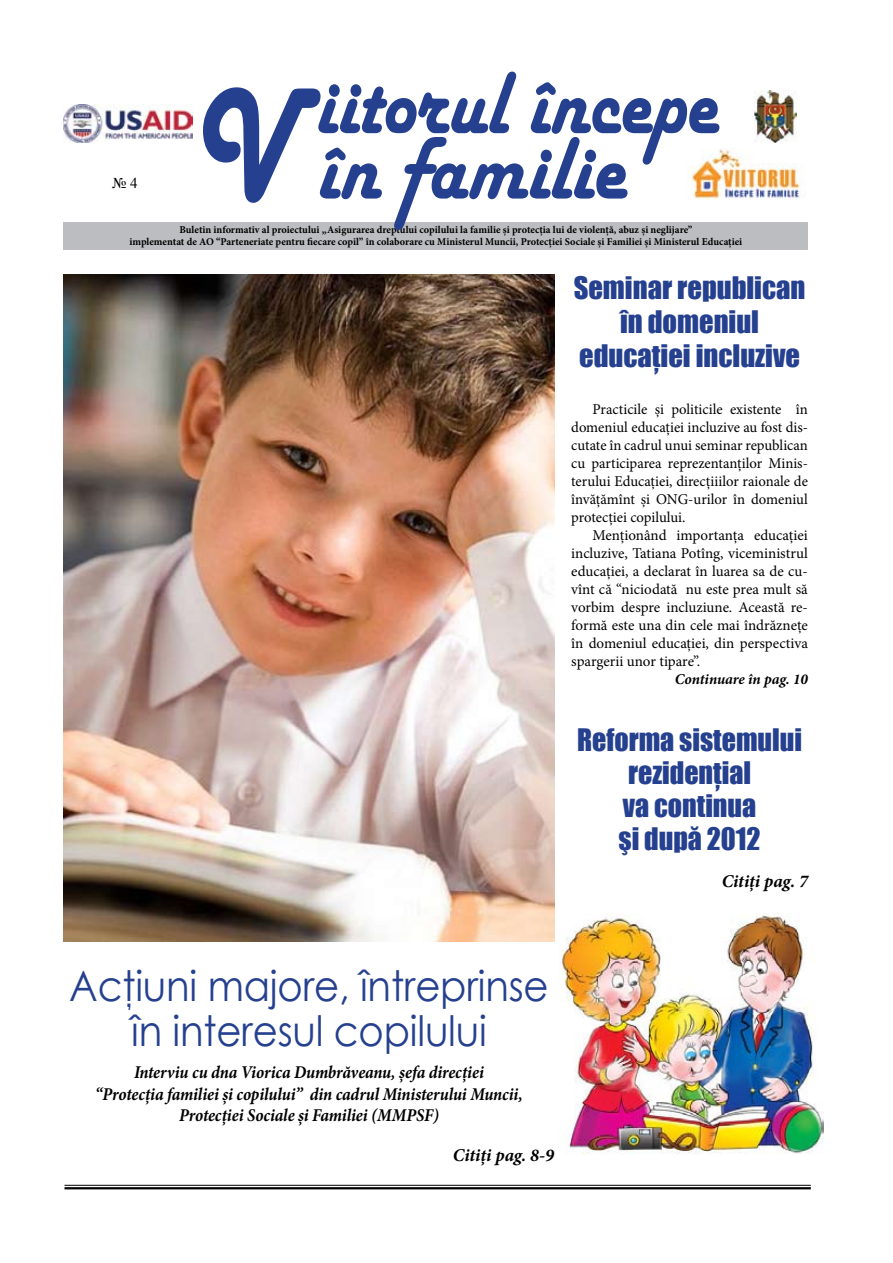
<style>
.page{position:relative;width:893px;height:1263px;background:#fff}
.page>*{position:absolute;margin:0;border:0;box-sizing:border-box;transform-origin:0 0}
.t1{font:166.5px "Harlow Solid";color:#25408f;scale:.75 1}
.t2{font:92.4px/65.4px "Harlow Solid";color:#25408f;scale:.86 1}
.t3{font:42px/45px "Century Gothic";letter-spacing:-.005em;color:#25408f;text-align:center;scale:.92 1}
.t4{font:28.5px/33px "Impact";color:#25408f;text-align:center}
.t5{font:italic 700 18px/21.6px "Minion Pro";letter-spacing:-.01em;color:#000;text-align:center;scale:.92 1}
.t6{font:italic 700 18px "Minion Pro";letter-spacing:-.01em;color:#000}
.t7{font:15px/18px "Minion Pro";color:#000;text-align:justify}
.t8{font:italic 700 15px "Minion Pro";letter-spacing:-.005em;color:#000}
.t9{font:15px "Times New Roman";color:#000}
.t10{font:700 10.5px/12px "Minion Pro";color:#000;text-align:center}
</style>
<div class="page">
<hr style="left:64px;top:1185px;width:747px;height:1px;background:#000">
<hr style="left:64px;top:1187px;width:747px;height:2px;background:#000">
<div style="left:64px;top:222px;width:744px;height:27px;background:#bcbdc0"></div>
<img style="left:64px;top:104px;width:128px;height:38px">
<img style="left:754px;top:90px;width:43px;height:52px">
<img style="left:688px;top:149px;width:115px;height:50px">
<img style="left:64px;top:275px;width:490px;height:667px">
<img style="left:560px;top:913px;width:264px;height:241px">
<h2 class="t2" style="left:315px;top:78px;width:470px">iitorul începe în familie</h2>
<h1 class="t1" style="left:191px;top:54px;width:141px">V</h1>
<p class="t9" style="left:112px;top:173px;width:27px">№ 4</p>
<p class="t10" style="left:129px;top:223px;width:614px">Buletin informativ al proiectului „Asigurarea dreptului copilului la familie şi protecţia lui de violenţă, abuz şi neglijare”<br>implementat de AO “Parteneriate pentru fiecare copil” în colaborare cu Ministerul Muncii, Protecţiei Sociale şi Familiei și Ministerul Educației</p>
<h3 class="t4" style="left:574px;top:270px;width:233px;line-height:34.2px">Seminar republican în domeniul educaţiei incluzive</h3>
<p class="t7" style="left:571px;top:400px;width:238px;text-indent:21px">Practicile şi politicile existente în domeniul educaţiei incluzive au fost dis&shy;cutate în cadrul unui seminar republican cu participarea reprezentanţilor Minis&shy;terului Educaţiei, direcţiiilor raionale de învăţămînt şi ONG-urilor în domeniul protecţiei copilului.</p>
<p class="t7" style="left:571px;top:526px;width:238px;text-indent:21px">Menţionând importanţa educaţiei incluzive, Tatiana Potîng, viceministrul educaţiei, a declarat în luarea sa de cu&shy;vînt că “niciodată nu este prea mult să vorbim despre incluziune. Această re&shy;formă este una din cele mai îndrăzneţe în domeniul educaţiei, din perspectiva spargerii unor tipare”.</p>
<p class="t8" style="left:675px;top:668px;width:135px">Continuare în pag. 10</p>
<h3 class="t4" style="left:577px;top:723px;width:226px">Reforma sistemului rezidenţial<br>va continua<br>şi după 2012</h3>
<p class="t6" style="left:722px;top:868px;width:88px">Citiţi pag. 7</p>
<h3 class="t3" style="left:69px;top:963px;width:523px">Acţiuni majore, întreprinse în interesul copilului</h3>
<p class="t5" style="left:95px;top:1061px;width:466px">Interviu cu dna Viorica Dumbrăveanu, șefa direcției<br>“Protecția familiei şi copilului” din cadrul Ministerului Muncii,<br>Protecţiei Sociale şi Familiei (MMPSF)</p>
<p class="t6" style="left:453px;top:1143px;width:103px">Citiţi pag. 8-9</p>
</div>
